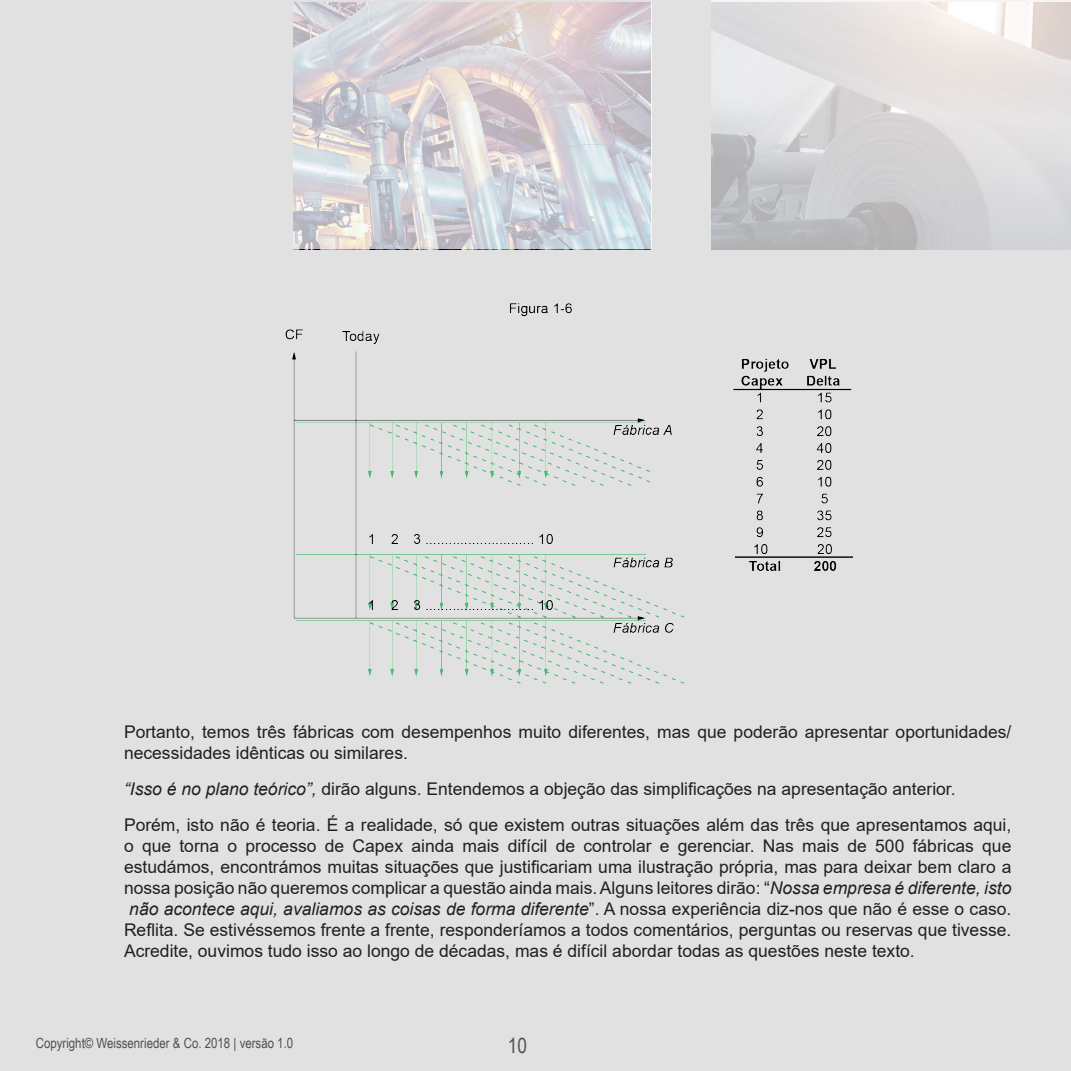
<style>
.page{position:relative;width:1071px;height:1071px;background:#e1e1e1}
.page>*{position:absolute;margin:0;border:0;box-sizing:border-box;transform-origin:0 0}
.t1{font:21px "Arial Narrow";color:#514f52}
.t2{font:17.5px/21px "Arial";color:#231f20}
.t3{font:italic 17.5px "Arial";color:#231f20}
.t4{font:14px "Arial Narrow";color:#514f52}
.s1{font-style:italic}
.s2{font-style:normal}
</style>
<div class="page">
<svg style="left:293px;top:2px;width:359px;height:247px"></svg>
<svg style="left:711px;top:0;width:360px;height:250px"></svg>
<img style="left:285px;top:303px;width:568px;height:381px">
<p class="t2" style="left:124px;top:721px;width:889px">Portanto, temos três fábricas com desempenhos muito diferentes, mas que poderão apresentar oportunidades/ necessidades idênticas ou similares.</p>
<p class="t2" style="left:124px;top:778px;width:833px"><span class="s1">“Isso é no plano teórico”,</span> dirão alguns. Entendemos a objeção das simplificações na apresentação anterior.</p>
<p class="t2" style="left:124px;top:814px;width:889px">Porém, isto não é teoria. É a realidade, só que existem outras situações além das três que apresentamos aqui,</p>
<p class="t2" style="left:124px;top:835px;width:889px">o que torna o processo de Capex ainda mais difícil de controlar e gerenciar. Nas mais de 500 fábricas que</p>
<p class="t2" style="left:124px;top:856px;width:889px">estudámos, encontrámos muitas situações que justificariam uma ilustração própria, mas para deixar bem claro a</p>
<p class="t2" style="left:124px;top:877px;width:889px">nossa posição não queremos complicar a questão ainda mais. Alguns leitores dirão: “<span class="s1">Nossa empresa é diferente, isto</span></p>
<p class="t3" style="left:129px;top:897px;width:884px">não acontece aqui, avaliamos as coisas de forma diferente<span class="s2">”. A nossa experiência diz-nos que não é esse o caso.</span></p>
<p class="t2" style="left:124px;top:919px;width:889px">Reflita. Se estivéssemos frente a frente, responderíamos a todos comentários, perguntas ou reservas que tivesse.</p>
<p class="t2" style="left:124px;top:940px;width:792px">Acredite, ouvimos tudo isso ao longo de décadas, mas é difícil abordar todas as questões neste texto.</p>
<p class="t4" style="left:36px;top:1033px;width:259px">Copyright© Weissenrieder &amp; Co. 2018 | versão 1.0</p>
<p class="t1" style="left:508px;top:1030px;width:21px">10</p>
</div>
